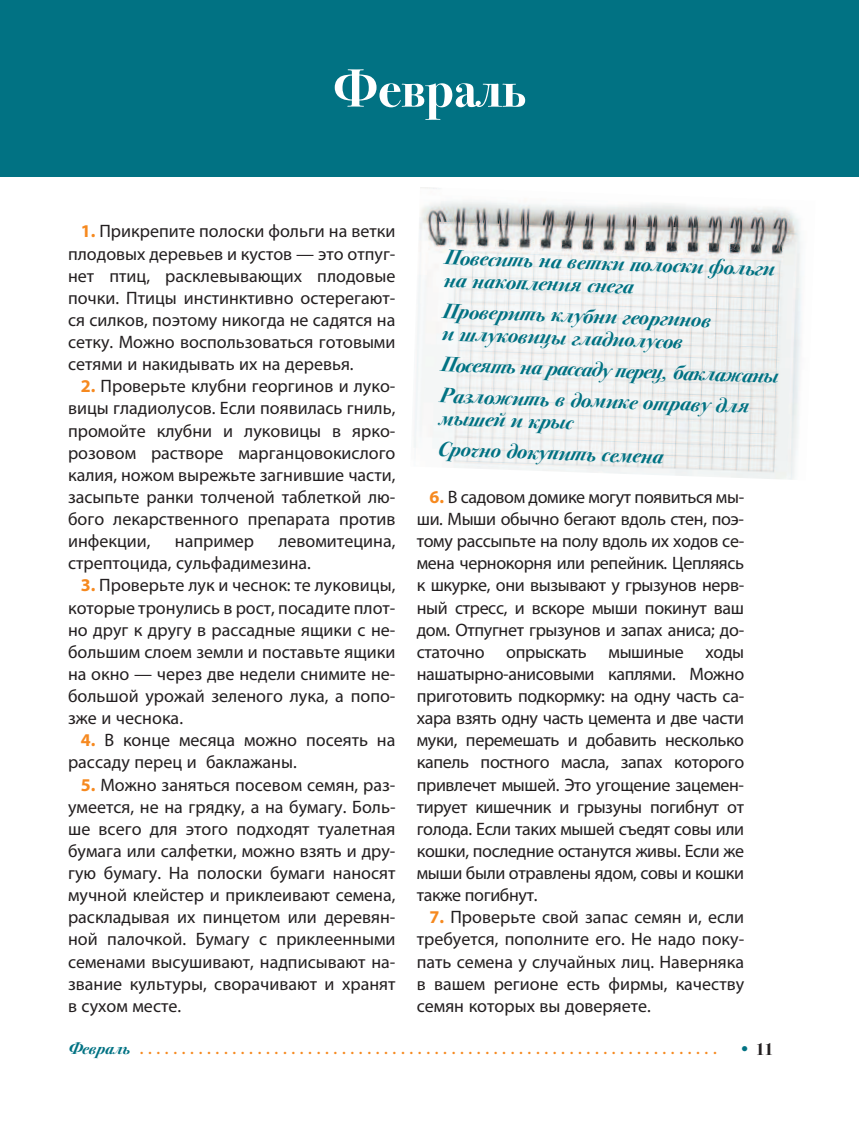
<style>
.page{position:relative;width:859px;height:1127px;background:#fff}
.page>*{position:absolute;margin:0;border:0;box-sizing:border-box;transform-origin:0 0}
.t1{font:700 52.5px "Bodoni Sev ITC";color:#fff}
.t2{font:italic 700 21px/22.5px "Bodoni Sev ITC";color:#017283}
.t3{font:18px/22px "Myriad Pro";color:#231f20;text-align:justify}
.t4{font:700 16.5px "Bodoni Sev ITC";color:#f6891f}
.s1{font-weight:700;color:#f6891f}
.s2{font-style:italic;color:#017283}
.s3{font-size:18px;color:#017283}
.s4{font-size:18px;color:#231f20}
</style>
<div class="page">
<div style="left:0;top:0;width:859px;height:176px;background:#017283"></div>
<img style="left:414px;top:187px;width:388px;height:293px">
<h1 class="t1" style="left:333px;top:69px;width:194px">Февраль</h1>
<p class="t3" style="left:68px;top:222px;width:329px;text-indent:13px"><span class="s1">1.</span> прикрепите полоски фольги на ветки плодовых деревьев и кустов — это отпуг&shy;нет птиц, расклевывающих плодовые почки. птицы инстинктивно остерегают&shy;ся силков, поэтому никогда не садятся на сетку. Можно воспользоваться готовыми сетями и накидывать их на деревья.</p>
<p class="t3" style="left:68px;top:377px;width:329px;text-indent:13px"><span class="s1">2.</span> проверьте клубни георгинов и луко&shy;вицы гладиолусов. если появилась гниль, промойте клубни и луковицы в ярко&shy;розовом растворе марганцовокислого калия, ножом вырежьте загнившие части, засыпьте ранки толченой таблеткой лю&shy;бого лекарственного препарата против инфекции,</p>
<p class="t3" style="left:68px;top:532px;width:329px;text-indent:210px">левомитецина, стрептоцида, сульфадимезина.</p>
<p class="t3" style="left:68px;top:576px;width:329px;text-indent:13px"><span class="s1">3.</span> проверьте лук и чеснок: те луковицы, которые тронулись в рост, посадите плот&shy;но друг к другу в рассадные ящики с не&shy;большим слоем земли и поставьте ящики на окно — через две недели снимите не&shy;большой урожай зеленого лука, а попо&shy;зже и чеснока.</p>
<p class="t3" style="left:68px;top:731px;width:329px;text-indent:13px"><span class="s1">4.</span> В конце месяца можно посеять на рассаду перец и баклажаны.</p>
<p class="t3" style="left:68px;top:775px;width:329px;text-indent:13px"><span class="s1">5.</span> Можно заняться посевом семян, раз&shy;умеется, не на грядку, а на бумагу. Боль&shy;ше всего для этого подходят туалетная бумага или салфетки, можно взять и дру&shy;гую бумагу. На полоски бумаги наносят мучной клейстер и приклеивают семена, раскладывая их пинцетом или деревян&shy;ной палочкой. Бумагу с приклеенными семенами высушивают, надписывают на&shy;звание культуры, сворачивают и хранят в сухом месте.</p>
<p class="t3" style="left:175px;top:532px;width:81px">например</p>
<p class="t2" style="left:445px;top:248px;width:331px;rotate:2deg">Повесить на ветки полоски фольги на накопления снега</p>
<p class="t2" style="left:443px;top:302px;width:270px;rotate:2deg">Проверить клубни георгинов и шлуковицы гладиолусов</p>
<p class="t2" style="left:441px;top:351px;width:339px;line-height:31px;rotate:2deg">Посеять на рассаду перец, баклажаны<br>Разложить в домике отраву для</p>
<p class="t2" style="left:440px;top:404px;width:227px;line-height:31px;rotate:2deg">мышей и крыс<br>Срочно докупить семена</p>
<p class="t3" style="left:417px;top:487px;width:329px;text-indent:13px"><span class="s1">6.</span> В садовом домике могут появиться мы&shy;ши. Мыши обычно бегают вдоль стен, поэ&shy;тому рассыпьте на полу вдоль их ходов се&shy;мена чернокорня или репейник. цепляясь к шкурке, они вызывают у грызунов нерв&shy;ный стресс, и вскоре мыши покинут ваш дом. Отпугнет грызунов и запах аниса; до&shy;статочно опрыскать мышиные ходы нашатырно-анисовыми каплями. Можно приготовить подкормку: на одну часть са&shy;хара взять одну часть цемента и две части муки, перемешать и добавить несколько капель постного масла, запах которого привлечет мышей. Это угощение зацемен&shy;тирует кишечник и грызуны погибнут от голода. если таких мышей съедят совы или кошки, последние останутся живы. если же мыши были отравлены ядом, совы и кошки также погибнут.</p>
<p class="t3" style="left:417px;top:908px;width:329px;text-indent:13px"><span class="s1">7.</span> проверьте свой запас семян и, если требуется, пополните его. Не надо поку&shy;пать семена у случайных лиц. Наверняка в вашем регионе есть фирмы, качеству семян которых вы доверяете.</p>
<p class="t4" style="left:68px;top:1042px;width:707px"><span class="s2">Февраль</span> ..................................................................... <span class="s3">•</span> <span class="s4">11</span></p>
</div>
